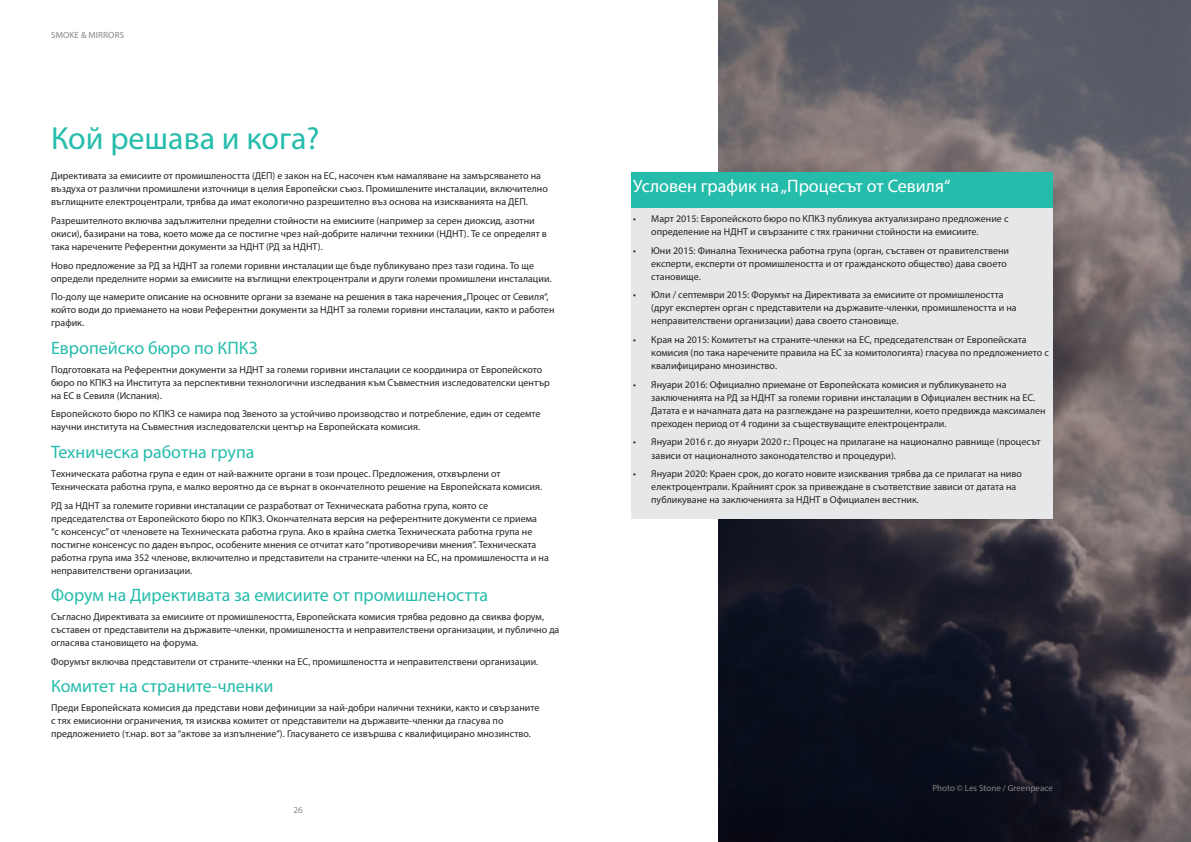
<style>
.page{position:relative;width:1191px;height:842px;background:#fff}
.page>*{position:absolute;margin:0;border:0;box-sizing:border-box;transform-origin:0 0}
.t1{font:32px "Myriad Pro";color:#25bcab}
.t2{font:18px "Myriad Pro";color:#25bcab}
.t3{font:18px "Myriad Pro";color:#fff}
.t4{font:10px/13px "Myriad Pro";color:#242424}
.t5{font:9px "Myriad Pro";color:#888684}
.t6{font:9px "Myriad Pro";letter-spacing:.02em;color:#888684}
</style>
<div class="page">
<img style="left:718px;top:0;width:473px;height:842px">
<div style="left:631px;top:172px;width:422px;height:36px;background:#25bcab"></div>
<div style="left:631px;top:208px;width:422px;height:311px;background:#e6e7e8"></div>
<p class="t6" style="left:51px;top:29px;width:74px">SMOKE &amp; MIRRORS</p>
<h1 class="t1" style="left:51px;top:119px;width:270px">Кой решава и кога?</h1>
<p class="t4" style="left:51px;top:169px;width:498px">Директивата за емисиите от промишлеността (ДЕП) е закон на ЕС, насочен към намаляване на замърсяването на въздуха от различни промишлени източници в целия Европейски съюз. Промишлените инсталации, включително въглищните електроцентрали, трябва да имат екологично разрешително въз основа на изискванията на ДЕП.</p>
<p class="t4" style="left:51px;top:214px;width:497px">Разрешителното включва задължителни пределни стойности на емисиите (например за серен диоксид, азотни окиси), базирани на това, което може да се постигне чрез най-добрите налични техники (НДНТ). Те се определят в така наречените Референтни документи за НДНТ (РД за НДНТ).</p>
<p class="t4" style="left:51px;top:259px;width:502px">Ново предложение за РД за НДНТ за големи горивни инсталации ще бъде публикувано през тази година. То ще определи пределните норми за емисиите на въглищни електроцентрали и други големи промишлени инсталации.</p>
<p class="t4" style="left:51px;top:290px;width:505px">По-долу ще намерите описание на основните органи за вземане на решения в така наречения „Процес от Севиля“, който води до приемането на нови Референтни документи за НДНТ за големи горивни инсталации, както и работен график.</p>
<h2 class="t2" style="left:51px;top:337px;width:208px">Европейско бюро по КПКЗ</h2>
<p class="t4" style="left:51px;top:363px;width:500px">Подготовката на Референтни документи за НДНТ за големи горивни инсталации се координира от Европейското бюро по КПКЗ на Института за перспективни технологични изследвания към Съвместния изследователски център на ЕС в Севиля (Испания).</p>
<p class="t4" style="left:51px;top:407px;width:491px">Европейското бюро по КПКЗ се намира под Звеното за устойчиво производство и потребление, един от седемте научни института на Съвместния изследователски център на Европейската комисия.</p>
<h2 class="t2" style="left:51px;top:441px;width:205px">Техническа работна група</h2>
<p class="t4" style="left:51px;top:467px;width:492px">Tехническата работна група е един от най-важните органи в този процес. Предложения, отхвърлени от<br>Техническата работна група, е малко вероятно да се върнат в окончателното решение на Европейската комисия.</p>
<p class="t4" style="left:51px;top:498px;width:499px">РД за НДНТ за големите горивни инсталации се разработват от Техническата работна група, която се председателства от Европейското бюро по КПКЗ. Окончателната версия на референтните документи се приема<br>“с консенсус” от членовете на Техническата работна група. Ако в крайна сметка Техническата работна група не постигне консенсус по даден въпрос, особените мнения се отчитат като “противоречиви мнения”. Техническата работна група има 352 членове, включително и представители на страните-членки на ЕС, на промишлеността и на неправителствени организации.</p>
<h2 class="t2" style="left:51px;top:584px;width:439px">Форум на Директивата за емисиите от промишлеността</h2>
<p class="t4" style="left:51px;top:610px;width:510px">Съгласно Директивата за емисиите от промишлеността, Европейската комисия трябва редовно да свиква форум, съставен от представители на държавите-членки, промишлеността и неправителствени организации, и публично да огласява становището на форума.</p>
<p class="t4" style="left:51px;top:654px;width:489px">Форумът включва представители от страните-членки на ЕС, промишлеността и неправителствени организации.</p>
<h2 class="t2" style="left:51px;top:675px;width:224px">Комитет на страните-членки</h2>
<p class="t4" style="left:51px;top:701px;width:490px">Преди Европейската комисия да представи нови дефиниции за най-добри налични техники, както и свързаните с тях емисионни ограничения, тя изисква комитет от представители на държавите-членки да гласува по предложението (т.нар. вот за “актове за изпълнение”). Гласуването се извършва с квалифицирано мнозинство.</p>
<p class="t5" style="left:294px;top:805px;width:11px">26</p>
<h2 class="t3" style="left:633px;top:175px;width:319px">Условен график на „Процесът от Севиля“</h2>
<p class="t4" style="left:651px;top:212px;width:359px;text-indent:-18px">• Март 2015: Европейското бюро по КПКЗ публикува актуализирано предложение с определение на НДНТ и свързаните с тях гранични стойности на емисиите.</p>
<p class="t4" style="left:651px;top:244px;width:359px;text-indent:-18px">• Юни 2015: Финална Техническа работна група (орган, съставен от правителствени експерти, експерти от промишлеността и от гражданското общество) дава своето становище.</p>
<p class="t4" style="left:651px;top:288px;width:367px;text-indent:-18px">• Юли / септември 2015: Форумът на Директивата за емисиите от промишлеността (друг експертен орган с представители на държавите-членки, промишлеността и на неправителствени организации) дава своето становище.</p>
<p class="t4" style="left:651px;top:333px;width:399px;text-indent:-18px">• Края на 2015: Комитетът на страните-членки на ЕС, председателстван от Европейската комисия (по така наречените правила на ЕС за комитологията) гласува по предложението с квалифицирано мнозинство.</p>
<p class="t4" style="left:651px;top:378px;width:396px;text-indent:-18px">• Януари 2016: Официално приемане от Европейската комисия и публикуването на заключенията на РД за НДНТ за големи горивни инсталации в Официален вестник на ЕС.<br>Датата е и началната дата на разглеждане на разрешителни, което предвижда максимален преходен период от 4 години за съществуващите електроцентрали.</p>
<p class="t4" style="left:651px;top:435px;width:391px;text-indent:-18px">• Януари 2016 г. до януари 2020 г.: Процес на прилагане на национално равнище (процесът зависи от националното законодателство и процедури).</p>
<p class="t4" style="left:651px;top:467px;width:372px;text-indent:-18px">• Януари 2020: Краен срок, до когато новите изисквания трябва да се прилагат на ниво електроцентрали. Крайният срок за привеждане в съответствие зависи от датата на публикуване на заключенията за НДНТ в Официален вестник.</p>
<p class="t5" style="left:932px;top:782px;width:122px">Photo © Les Stone / Greenpeace</p>
</div>
